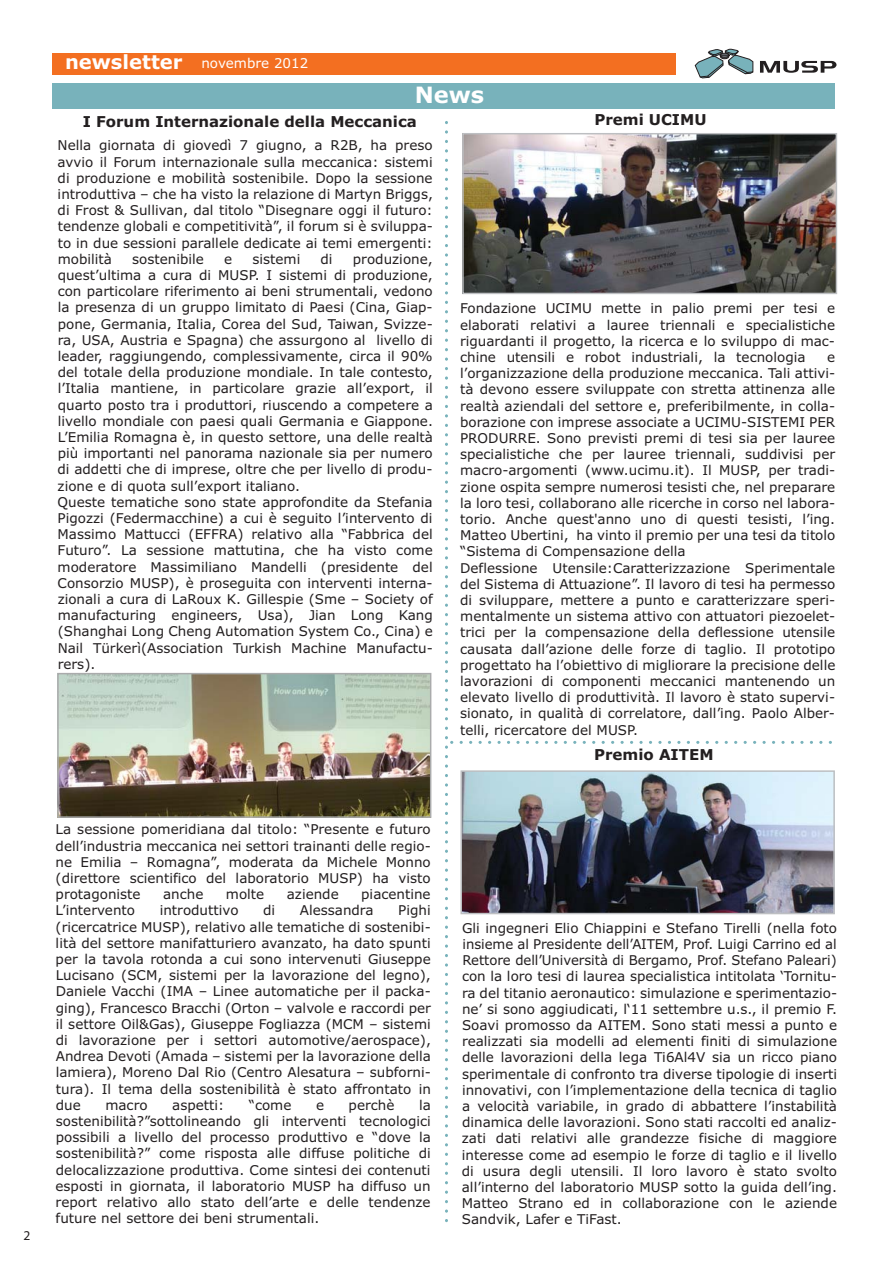
<style>
.page{position:relative;width:893px;height:1263px;background:#fff}
.page>*{position:absolute;margin:0;border:0;box-sizing:border-box;transform-origin:0 0}
.t1{font:700 22.5px "Verdana";color:#fff}
.t2{font:700 15px "Verdana";color:#231f20}
.t3{font:13.5px/16.2px "Verdana";color:#231f20;text-align:justify}
.t4{font:13.5px "Verdana";color:#fff}
.t5{font:13.5px "Myriad Pro";color:#231f20}
.s1{font-weight:700;font-size:19.5px}
</style>
<div class="page">
<div style="left:52px;top:53px;width:624px;height:21px;background:#f36f21"></div>
<div style="left:52px;top:83px;width:783px;height:26px;background:#78b2bb"></div>
<img style="left:60px;top:676px;width:368px;height:139px">
<div style="left:57px;top:673px;width:374px;height:145px;border:2px solid #aaabac"></div>
<img style="left:463px;top:900px;width:369px;height:11px">
<div style="left:460px;top:770px;width:375px;height:144px;border:2px solid #bdbfc2"></div>
<svg style="left:760px;top:61px;width:76px;height:12px"></svg>
<svg style="left:695px;top:49px;width:58px;height:29px"></svg>
<img style="left:445px;top:121px;width:387px;height:779px">
<svg style="left:445px;top:907px;width:3px;height:315px"></svg>
<p class="t5" style="left:23px;top:1227px;width:8px">2</p>
<p class="t4" style="left:65px;top:58px;width:245px"><span class="s1">newsletter</span> novembre 2012</p>
<p class="t1" style="left:415px;top:86px;width:71px">News</p>
<p class="t2" style="left:83px;top:115px;width:335px">I Forum Internazionale della Meccanica</p>
<p class="t2" style="left:594px;top:114px;width:114px">Premi UCIMU</p>
<p class="t3" style="left:58px;top:139px;width:377px">Nella giornata di giovedì 7 giugno, a R2B, ha preso avvio il Forum internazionale sulla meccanica: sistemi di produzione e mobilità sostenibile. Dopo la sessione introduttiva – che ha visto la relazione di Martyn Briggs, di Frost &amp; Sullivan, dal titolo “Disegnare oggi il futuro: tendenze globali e competitività”, il forum si è sviluppa&shy;to in due sessioni parallele dedicate ai temi emergenti: mobilità</p>
<p class="t3" style="left:58px;top:252px;width:377px;text-align:left;text-indent:295px">produzione, quest’ultima a cura di MUSP. I sistemi di produzione, con particolare riferimento ai beni strumentali, vedono la presenza di un gruppo limitato di Paesi (Cina, Giap&shy;pone, Germania, Italia, Corea del Sud, Taiwan, Svizze&shy;ra, USA, Austria e Spagna) che assurgono al livello di leader, raggiungendo, complessivamente, circa il 90% del totale della produzione mondiale. In tale contesto, l’Italia mantiene, in particolare grazie all’export, il quarto posto tra i produttori, riuscendo a competere a livello mondiale con paesi quali Germania e Giappone.<br>L’Emilia Romagna è, in questo settore, una delle realtà più importanti nel panorama nazionale sia per numero di addetti che di imprese, oltre che per livello di produ&shy;zione e di quota sull’export italiano.<br>Queste tematiche sono state approfondite da Stefania Pigozzi (Federmacchine) a cui è seguito l’intervento di Massimo Mattucci (EFFRA) relativo alla “Fabbrica del Futuro”. La sessione mattutina, che ha visto come moderatore Massimiliano Mandelli (presidente del Consorzio MUSP), è proseguita con interventi interna&shy;zionali a cura di LaRoux K. Gillespie (Sme – Society of manufacturing engineers, Usa), Jian Long Kang (Shanghai Long Cheng Automation System Co., Cina) e Nail Türkerì(Association Turkish Machine Manufactu&shy;rers).</p>
<p class="t3" style="left:132px;top:252px;width:73px">sostenibile</p>
<p class="t3" style="left:224px;top:252px;width:10px">e</p>
<p class="t3" style="left:252px;top:252px;width:49px">sistemi</p>
<p class="t3" style="left:321px;top:252px;width:14px">di</p>
<p class="t3" style="left:56px;top:823px;width:377px">La sessione pomeridiana dal titolo: “Presente e futuro dell’industria meccanica nei settori trainanti delle regio&shy;ne Emilia – Romagna”, moderata da Michele Monno (direttore scientifico del laboratorio MUSP) ha visto protagoniste</p>
<p class="t3" style="left:163px;top:887px;width:42px">anche</p>
<p class="t3" style="left:226px;top:887px;width:40px">molte</p>
<p class="t3" style="left:287px;top:887px;width:53px">aziende</p>
<p class="t3" style="left:361px;top:887px;width:71px">piacentine</p>
<p class="t3" style="left:56px;top:904px;width:377px;text-indent:343px">Pighi (ricercatrice MUSP), relativo alle tematiche di sostenibi&shy;lità del settore manifatturiero avanzato, ha dato spunti per la tavola rotonda a cui sono intervenuti Giuseppe Lucisano (SCM, sistemi per la lavorazione del legno), Daniele Vacchi (IMA – Linee automatiche per il packa&shy;ging), Francesco Bracchi (Orton – valvole e raccordi per il settore Oil&amp;Gas), Giuseppe Fogliazza (MCM – sistemi di lavorazione per i settori automotive/aerospace), Andrea Devoti (Amada – sistemi per la lavorazione della lamiera), Moreno Dal Rio (Centro Alesatura – subforni&shy;tura). Il tema della sostenibilità è stato affrontato in due</p>
<p class="t3" style="left:56px;top:904px;width:81px">L’intervento</p>
<p class="t3" style="left:160px;top:904px;width:80px">introduttivo</p>
<p class="t3" style="left:263px;top:904px;width:14px">di</p>
<p class="t3" style="left:300px;top:904px;width:75px">Alessandra</p>
<p class="t3" style="left:105px;top:1098px;width:44px">macro</p>
<p class="t3" style="left:172px;top:1098px;width:54px">aspetti:</p>
<p class="t3" style="left:249px;top:1098px;width:44px">“come</p>
<p class="t3" style="left:316px;top:1098px;width:10px">e</p>
<p class="t3" style="left:349px;top:1098px;width:47px">perchè</p>
<p class="t3" style="left:56px;top:1098px;width:377px;text-indent:363px">la sostenibilità?”sottolineando gli interventi tecnologici possibili a livello del processo produttivo e “dove la sostenibilità?” come risposta alle diffuse politiche di delocalizzazione produttiva. Come sintesi dei contenuti esposti in giornata, il laboratorio MUSP ha diffuso un report relativo allo stato dell’arte e delle tendenze future nel settore dei beni strumentali.</p>
<p class="t3" style="left:460px;top:302px;width:377px">Fondazione UCIMU mette in palio premi per tesi e elaborati relativi a lauree triennali e specialistiche riguardanti il progetto, la ricerca e lo sviluppo di mac&shy;chine utensili e robot industriali, la tecnologia</p>
<p class="t3" style="left:460px;top:350px;width:377px;text-align:left;text-indent:367px">e l’organizzazione della produzione meccanica. Tali attivi&shy;tà devono essere sviluppate con stretta attinenza alle realtà aziendali del settore e, preferibilmente, in colla&shy;borazione con imprese associate a UCIMU-SISTEMI PER PRODURRE. Sono previsti premi di tesi sia per lauree specialistiche che per lauree triennali, suddivisi per macro-argomenti (www.ucimu.it). Il MUSP, per tradi&shy;zione ospita sempre numerosi tesisti che, nel preparare la loro tesi, collaborano alle ricerche in corso nel labora&shy;torio. Anche quest'anno uno di questi tesisti, l’ing.<br>Matteo Ubertini, ha vinto il premio per una tesi da titolo “Sistema di Compensazione della<br>Deflessione Utensile:Caratterizzazione Sperimentale del Sistema di Attuazione”. Il lavoro di tesi ha permesso di sviluppare, mettere a punto e caratterizzare speri&shy;mentalmente un sistema attivo con attuatori piezoelet&shy;trici per la compensazione della deflessione utensile causata dall’azione delle forze di taglio. Il prototipo progettato ha l’obiettivo di migliorare la precisione delle lavorazioni di componenti meccanici mantenendo un elevato livello di produttività. Il lavoro è stato supervi&shy;sionato, in qualità di correlatore, dall’ing. Paolo Alber&shy;telli, ricercatore del MUSP.</p>
<p class="t2" style="left:594px;top:748px;width:121px">Premio AITEM</p>
<p class="t3" style="left:462px;top:921px;width:376px">Gli ingegneri Elio Chiappini e Stefano Tirelli (nella foto</p>
<p class="t3" style="left:462px;top:970px;width:377px">con la loro tesi di laurea specialistica intitolata ‘Tornitu&shy;ra del titanio aeronautico: simulazione e sperimentazio&shy;ne’ si sono aggiudicati, l‘11 settembre u.s., il premio F.<br>Soavi promosso da AITEM. Sono stati messi a punto e realizzati sia modelli ad elementi finiti di simulazione delle lavorazioni della lega Ti6Al4V sia un ricco piano sperimentale di confronto tra diverse tipologie di inserti innovativi, con l’implementazione della tecnica di taglio a velocità variabile, in grado di abbattere l’instabilità dinamica delle lavorazioni. Sono stati raccolti ed analiz&shy;zati dati relativi alle grandezze fisiche di maggiore interesse come ad esempio le forze di taglio e il livello di usura degli utensili. Il loro lavoro è stato svolto all’interno del laboratorio MUSP sotto la guida dell’ing.<br>Matteo Strano ed in collaborazione con le aziende Sandvik, Lafer e TiFast.</p>
<p class="t3" style="left:462px;top:937px;width:376px">insieme al Presidente dell’AITEM, Prof. Luigi Carrino ed al<br>Rettore dell’Università di Bergamo, Prof. Stefano Paleari)</p>
</div>
